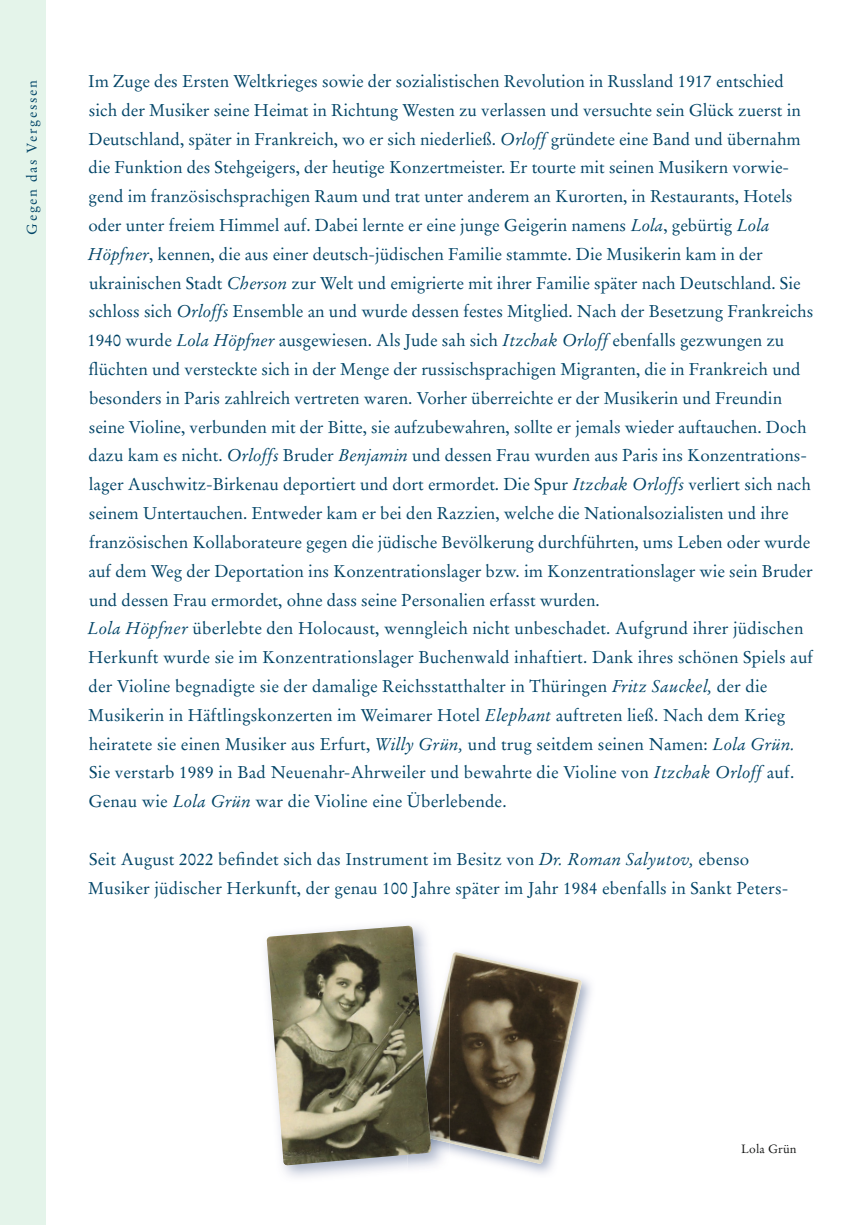
<style>
.page{position:relative;width:857px;height:1225px;background:#fff}
.page>*{position:absolute;margin:0;border:0;box-sizing:border-box;transform-origin:0 0}
.t1{font:17px/28.8px "Stempel Garamond LT Std";color:#004467}
.t2{font:14px "Stempel Garamond LT Std";letter-spacing:.12em;color:#004467}
.t3{font:12px "Stempel Garamond LT Std";letter-spacing:.01em;color:#131413}
.s1{font-style:italic}
</style>
<div class="page">
<img style="left:449px;top:952px;width:132px;height:211px">
<img style="left:431px;top:968px;width:18px;height:175px">
<img style="left:266px;top:925px;width:165px;height:240px">
<div style="left:0;top:0;width:45px;height:1225px;background:#e4f4ea"></div>
<p class="t2" style="left:24px;top:235px;width:156px;rotate:-90deg">Gegen das Vergessen</p>
<p class="t1" style="left:87px;top:67px;width:727px">Im Zuge des Ersten Weltkrieges sowie der sozialistischen Revolution in Russland 1917 entschied sich der Musiker seine Heimat in Richtung Westen zu verlassen und versuchte sein Glück zuerst in Deutschland, später in Frankreich, wo er sich niederließ. <span class="s1">Orloff</span> gründete eine Band und übernahm die Funktion des Stehgeigers, der heutige Konzertmeister. Er tourte mit seinen Musikern vorwie&shy;gend im französischsprachigen Raum und trat unter anderem an Kurorten, in Restaurants, Hotels oder unter freiem Himmel auf. Dabei lernte er eine junge Geigerin namens <span class="s1">Lola</span>, gebürtig <span class="s1">Lola Höpfner</span>, kennen, die aus einer deutsch-jüdischen Familie stammte. Die Musikerin kam in der ukrainischen Stadt <span class="s1">Cherson</span> zur Welt und emigrierte mit ihrer Familie später nach Deutschland. Sie schloss sich <span class="s1">Orloffs</span> Ensemble an und wurde dessen festes Mitglied. Nach der Besetzung Frankreichs 1940 wurde <span class="s1">Lola Höpfner</span> ausgewiesen. Als Jude sah sich <span class="s1">Itzchak Orloff</span> ebenfalls gezwungen zu flüchten und versteckte sich in der Menge der russischsprachigen Migranten, die in Frankreich und besonders in Paris zahlreich vertreten waren. Vorher überreichte er der Musikerin und Freundin seine Violine, verbunden mit der Bitte, sie aufzubewahren, sollte er jemals wieder auftauchen. Doch dazu kam es nicht. <span class="s1">Orloffs</span> Bruder <span class="s1">Benjamin</span> und dessen Frau wurden aus Paris ins Konzentrations&shy;lager Auschwitz-Birkenau deportiert und dort ermordet. Die Spur <span class="s1">Itzchak Orloffs</span> verliert sich nach seinem Untertauchen. Entweder kam er bei den Razzien, welche die Nationalsozialisten und ihre französischen Kollaborateure gegen die jüdische Bevölkerung durchführten, ums Leben oder wurde auf dem Weg der Deportation ins Konzentrationslager bzw. im Konzentrationslager wie sein Bruder und dessen Frau ermordet, ohne dass seine Personalien erfasst wurden.<br><span class="s1">Lola Höpfner</span> überlebte den Holocaust, wenngleich nicht unbeschadet. Aufgrund ihrer jüdischen Herkunft wurde sie im Konzentrationslager Buchenwald inhaftiert. Dank ihres schönen Spiels auf der Violine begnadigte sie der damalige Reichsstatthalter in Thüringen <span class="s1">Fritz Sauckel,</span> der die Musikerin in Häftlingskonzerten im Weimarer Hotel <span class="s1">Elephant</span> auftreten ließ. Nach dem Krieg heiratete sie einen Musiker aus Erfurt, <span class="s1">Willy Grün,</span> und trug seitdem seinen Namen: <span class="s1">Lola Grün.<br></span>Sie verstarb 1989 in Bad Neuenahr-Ahrweiler und bewahrte die Violine von <span class="s1">Itzchak Orloff</span> auf.<br>Genau wie <span class="s1">Lola Grün</span> war die Violine eine Überlebende.</p>
<p class="t1" style="left:88px;top:844px;width:701px">Seit August 2022 befindet sich das Instrument im Besitz von <span class="s1">Dr. Roman Salyutov,</span> ebenso<br>Musiker jüdischer Herkunft, der genau 100 Jahre später im Jahr 1984 ebenfalls in Sankt Peters-</p>
<p class="t3" style="left:740px;top:1141px;width:57px">Lola Grün</p>
</div>
